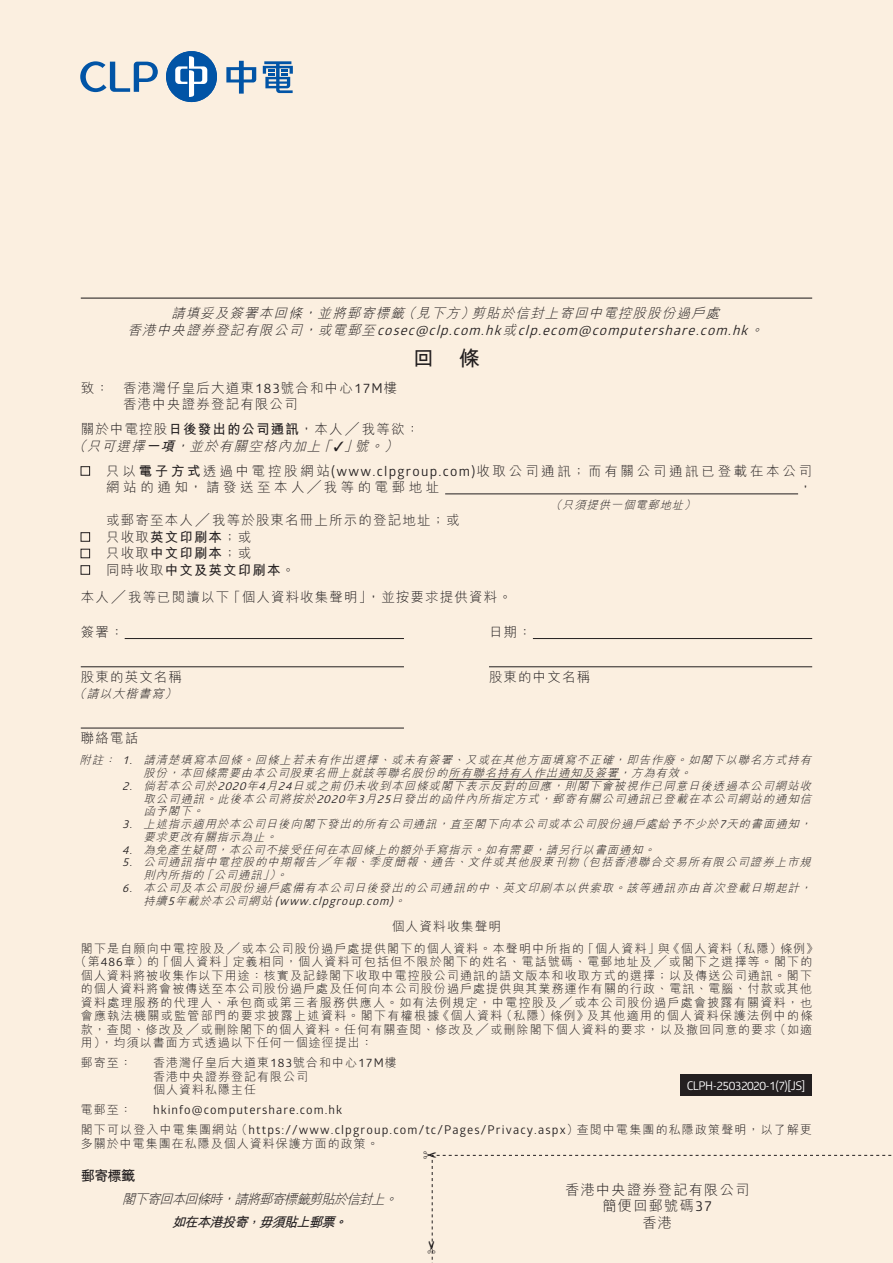
<style>
.page{position:relative;width:893px;height:1263px;background:#fbefe0}
.page>*{position:absolute;margin:0;border:0;box-sizing:border-box;transform-origin:0 0}
.t1{font:700 21px "M Hei HK";color:#231f20}
.t2{font:300 14.25px/16.5px "M Hei HK";letter-spacing:.085em;color:#231f20;text-align:center}
.t3{font:700 14.25px "M Hei HK";color:#231f20}
.t4{font:300 13.5px/16.5px "M Hei HK";letter-spacing:.085em;color:#231f20}
.t5{font:italic 300 13.5px/16.5px "M Hei HK";color:#231f20}
.t6{font:300 13.5px/16.5px "M Hei HK";letter-spacing:.2em;color:#231f20}
.t7{font:italic 13.5px "Glober";color:#231f20}
.t8{font:italic 700 13.5px "M Hei HK";color:#231f20}
.t9{font:300 12.75px "M Hei HK";letter-spacing:.085em;color:#231f20}
.t10{font:300 12px/13.5px "M Hei HK";letter-spacing:.09em;color:#231f20}
.t11{font:300 12px "M Hei HK";letter-spacing:.11em;color:#231f20}
.t12{font:12px/20px "Glober";letter-spacing:.095em;color:#231f20}
.t13{font:12px "Glober";letter-spacing:-.045em;color:#fff}
.t14{font:italic 300 12px "M Hei HK";color:#231f20}
.t15{font:italic 300 11.25px/12.8px "M Hei HK";color:#231f20}
.t16{font:italic 11.25px "Glober";color:#231f20}
.s1{font-family:"M Hei HK";font-weight:300}
.s2{font-family:"Glober";font-weight:400}
.s3{font-style:normal}
.s4{font-weight:700;font-style:normal}
.s5{font-weight:700}
</style>
<div class="page">
<div style="left:81px;top:466px;width:9px;height:9px;border:1px solid #231f20"></div>
<hr style="left:445px;top:494px;width:353px;height:1px;background:#231f20">
<div style="left:81px;top:532px;width:9px;height:9px;border:1px solid #231f20"></div>
<div style="left:81px;top:549px;width:9px;height:9px;border:1px solid #231f20"></div>
<div style="left:81px;top:565px;width:9px;height:9px;border:1px solid #231f20"></div>
<hr style="left:125px;top:638px;width:279px;height:1px;background:#231f20">
<hr style="left:533px;top:638px;width:279px;height:1px;background:#231f20">
<hr style="left:81px;top:666px;width:323px;height:1px;background:#231f20">
<hr style="left:489px;top:666px;width:323px;height:1px;background:#231f20">
<hr style="left:81px;top:728px;width:323px;height:1px;background:#231f20">
<hr style="left:449px;top:779px;width:171px;height:1px;background:#231f20">
<svg style="left:263px;top:61px;width:30px;height:32px"></svg>
<div style="left:166px;top:51px;width:51px;height:51px;background:#0154a6;border-radius:50%"></div>
<svg style="left:175px;top:56px;width:32px;height:41px"></svg>
<svg style="left:226px;top:61px;width:30px;height:33px"></svg>
<svg style="left:80px;top:61px;width:78px;height:31px;background:#a6bacc"></svg>
<hr style="left:81px;top:298px;width:731px;height:1px;background:#231f20">
<div style="left:680px;top:1074px;width:132px;height:22px;background:#231f20"></div>
<div style="left:424px;top:1151px;width:469px;height:112px;background:#fbefe0"></div>
<p class="t5" style="left:171px;top:305px;width:553px">請填妥及簽署本回條，並將郵寄標籤（見下方）剪貼於信封上寄回中電控股股份過戶處</p>
<p class="t7" style="left:127px;top:320px;width:640px"><span class="s1">香港中央證券登記有限公司，或電郵至</span> cosec@clp.com.hk <span class="s1">或</span> clp.ecom@computershare.com.hk <span class="s1">。</span></p>
<h1 class="t1" style="left:413px;top:343px;width:68px">回 條</h1>
<p class="t4" style="left:123px;top:379px;width:276px;text-indent:-43px">致： 香港灣仔皇后大道東<span class="s2">183</span>號合和中心<span class="s2">17M</span>樓香港中央證券登記有限公司</p>
<p class="t5" style="left:73px;top:421px;width:348px;text-indent:8px"><span class="s3">關於中電控股</span><span class="s4">日後發出的公司通訊</span><span class="s3">，本人╱我等欲：</span>（只可選擇<span class="s5">一項</span>，並於有關空格內加上「✓」號。）</p>
<p class="t6" style="left:106px;top:462px;width:707px">只以<span class="s5">電子方式</span>透過中電控股網站<span class="s2">(www.clpgroup.com)</span>收取公司通訊；而有關公司通訊已登載在本公司網站的通知，請發送至本人╱我等的電郵地址</p>
<p class="t4" style="left:799px;top:479px;width:15px">，</p>
<p class="t15" style="left:550px;top:498px;width:150px">（只須提供一個電郵地址）</p>
<p class="t4" style="left:106px;top:512px;width:355px">或郵寄至本人╱我等於股東名冊上所示的登記地址；或只收取<span class="s5">英文印刷本</span>；或<br>只收取<span class="s5">中文印刷本</span>；或<br>同時收取<span class="s5">中文及英文印刷本</span>。</p>
<p class="t4" style="left:81px;top:589px;width:433px">本人 ╱ 我等已閱讀以下「個人資料收集聲明」，並按要求提供資料。</p>
<p class="t4" style="left:81px;top:624px;width:44px">簽署：</p>
<p class="t4" style="left:489px;top:624px;width:44px">日期：</p>
<p class="t4" style="left:81px;top:668px;width:103px">股東的英文名稱</p>
<p class="t4" style="left:489px;top:668px;width:103px">股東的中文名稱</p>
<p class="t14" style="left:74px;top:688px;width:108px">（請以大楷書寫）</p>
<p class="t4" style="left:81px;top:730px;width:59px">聯絡電話</p>
<p class="t15" style="left:143px;top:754px;width:672px;text-indent:-64px">附註： <span class="s2">1.</span> 請清楚填寫本回條。回條上若未有作出選擇、或未有簽署、又或在其他方面填寫不正確，即告作廢。如閣下以聯名方式持有股份，本回條需要由本公司股東名冊上就該等聯名股份的所有聯名持有人作出通知及簽署，方為有效。</p>
<p class="t15" style="left:143px;top:779px;width:672px;text-align:justify;text-indent:-21px"><span class="s2">2.</span> 倘若本公司於<span class="s2">2020</span>年<span class="s2">4</span>月<span class="s2">24</span>日或之前仍未收到本回條或閣下表示反對的回應，則閣下會被視作已同意日後透過本公司網站收取公司通訊。此後本公司將按於<span class="s2">2020</span>年<span class="s2">3</span>月<span class="s2">25</span>日發出的函件內所指定方式，郵寄有關公司通訊已登載在本公司網站的通知信函予閣下。</p>
<p class="t15" style="left:143px;top:817px;width:672px;text-indent:-21px"><span class="s2">3.</span> 上述指示適用於本公司日後向閣下發出的所有公司通訊，直至閣下向本公司或本公司股份過戶處給予不少於<span class="s2">7</span>天的書面通知，要求更改有關指示為止。</p>
<p class="t15" style="left:122px;top:843px;width:537px"><span class="s2">4.</span> 為免產生疑問，本公司不接受任何在本回條上的額外手寫指示。如有需要，請另行以書面通知。</p>
<p class="t15" style="left:143px;top:856px;width:672px;text-indent:-21px"><span class="s2">5.</span> 公司通訊指中電控股的中期報告╱ 年報、季度簡報、通告、文件或其他股東刊物（包括香港聯合交易所有限公司證券上市規則內所指的「公司通訊」）。</p>
<p class="t15" style="left:122px;top:881px;width:693px"><span class="s2">6.</span> 本公司及本公司股份過戶處備有本公司日後發出的公司通訊的中、英文印刷本以供索取。該等通訊亦由首次登載日期起計，</p>
<p class="t16" style="left:143px;top:893px;width:266px"><span class="s1">持續</span>5<span class="s1">年載於本公司網站</span> (www.clpgroup.com)<span class="s1">。</span></p>
<p class="t9" style="left:392px;top:920px;width:111px">個人資料收集聲明</p>
<p class="t10" style="left:81px;top:941px;width:739px">閣下是自願向中電控股及╱或本公司股份過戶處提供閣下的個人資料。本聲明中所指的「個人資料」與《個人資料（私隱）條例》</p>
<p class="t10" style="left:75px;top:955px;width:739px">（第<span class="s2">486</span>章）的「個人資料」定義相同，個人資料可包括但不限於閣下的姓名、電話號碼、電郵地址及 ╱ 或閣下之選擇等。閣下的</p>
<p class="t10" style="left:81px;top:968px;width:733px">個人資料將被收集作以下用途：核實及記錄閣下收取中電控股公司通訊的語文版本和收取方式的選擇；以及傳送公司通訊。閣下</p>
<p class="t10" style="left:81px;top:982px;width:733px">的個人資料將會被傳送至本公司股份過戶處及任何向本公司股份過戶處提供與其業務運作有關的行政、電訊、電腦、付款或其他</p>
<p class="t11" style="left:81px;top:996px;width:733px">資料處理服務的代理人、承包商或第三者服務供應人。如有法例規定，中電控股及╱或本公司股份過戶處會披露有關資料，也</p>
<p class="t11" style="left:81px;top:1010px;width:733px">會應執法機關或監管部門的要求披露上述資料。閣下有權根據《個人資料（私隱）條例》及其他適用的個人資料保護法例中的條</p>
<p class="t10" style="left:81px;top:1022px;width:733px">款，查閱、修改及 ╱ 或刪除閣下的個人資料。任何有關查閱、修改及 ╱ 或刪除閣下個人資料的要求，以及撤回同意的要求（如適</p>
<p class="t10" style="left:81px;top:1036px;width:294px">用），均須以書面方式透過以下任何一個途徑提出：</p>
<p class="t10" style="left:81px;top:1056px;width:53px">郵寄至：</p>
<p class="t10" style="left:153px;top:1056px;width:245px">香港灣仔皇后大道東<span class="s2">183</span>號合和中心<span class="s2">17M</span>樓香港中央證券登記有限公司<br>個人資料私隱主任</p>
<p class="t10" style="left:81px;top:1103px;width:53px">電郵至：</p>
<p class="t13" style="left:687px;top:1077px;width:120px">CLPH-25032020-1(7)[JS]</p>
<p class="t12" style="left:81px;top:1099px;width:733px;text-indent:72px">hkinfo@computershare.com.hk<br><span class="s1">閣下可以登入中電集團網站（</span>https://www.clpgroup.com/tc/Pages/Privacy.aspx<span class="s1">）查閱中電集團的私隱政策聲明，以了解更</span></p>
<p class="t10" style="left:81px;top:1136px;width:300px">多關於中電集團在私隱及個人資料保護方面的政策。</p>
<p class="t3" style="left:81px;top:1165px;width:56px">郵寄標籤</p>
<p class="t5" style="left:122px;top:1190px;width:281px">閣下寄回本回條時，請將郵寄標籤剪貼於信封上。</p>
<p class="t8" style="left:172px;top:1212px;width:181px">如在本港投寄，毋須貼上郵票。</p>
<p class="t2" style="left:565px;top:1181px;width:186px">香港中央證券登記有限公司簡便回郵號碼<span class="s2">37<br></span>香港</p>
</div>
